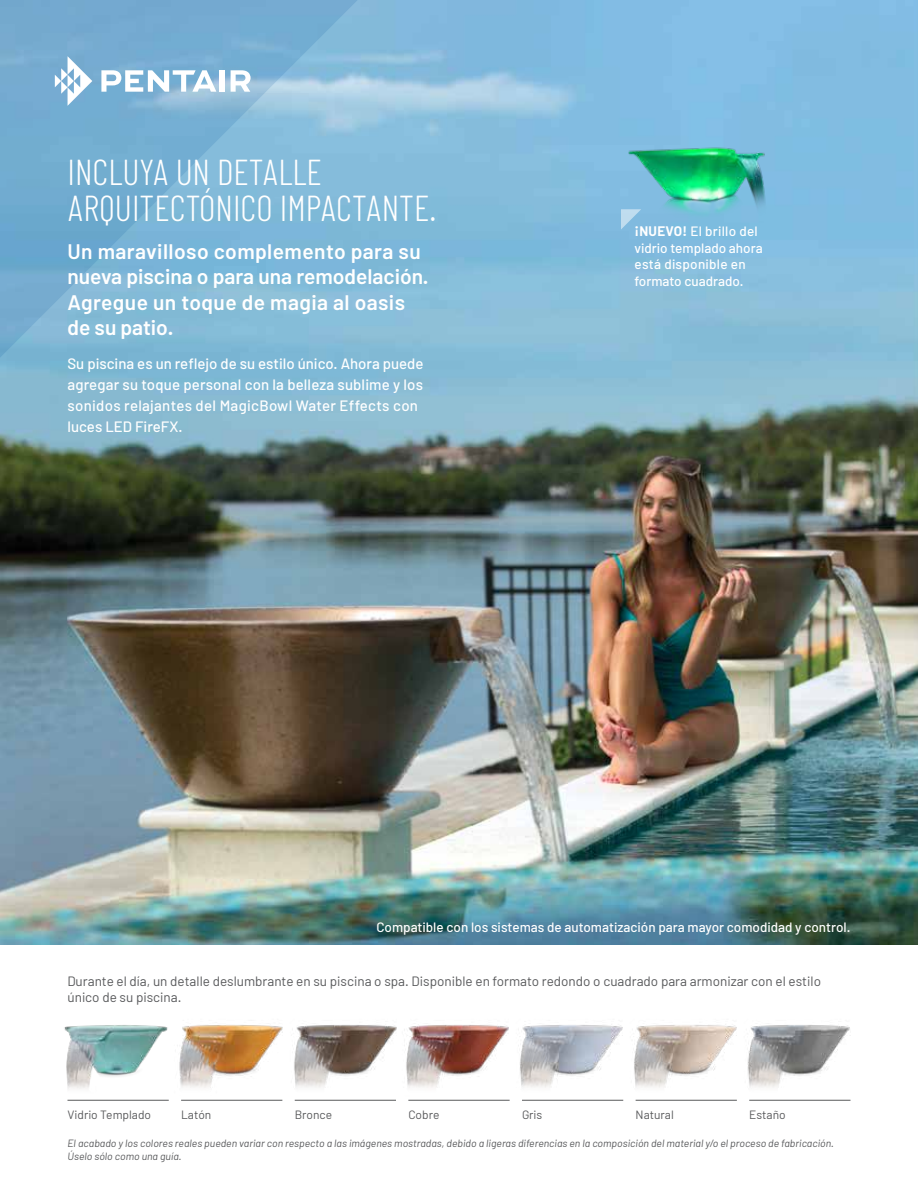
<style>
.page{position:relative;width:918px;height:1188px;background:#fff}
.page>*{position:absolute;margin:0;border:0;box-sizing:border-box;transform-origin:0 0}
.t1{font:300 36px/36px "Barlow Condensed";color:#fff}
.t2{font:600 21px/25.2px "Barlow";letter-spacing:.015em;color:#fff}
.t3{font:500 15px/21px "Barlow";letter-spacing:.01em;color:#fff}
.t4{font:500 13.5px/16.5px "Barlow";color:#fff}
.t5{font:13.5px/16.2px "Barlow";color:#58595b}
.t6{font:12px "Barlow";color:#58595b}
.t7{font:italic 10.5px/13.5px "Barlow";color:#58595b}
.s1{font-weight:700}
</style>
<div class="page">
<img style="left:0;top:0;width:918px;height:945px">
<svg style="left:0;top:0;width:371px;height:371px;background:#7cb4d5"></svg>
<svg style="left:55px;top:56px;width:37px;height:50px"></svg>
<svg style="left:101px;top:70px;width:115px;height:22px"></svg>
<div style="left:220px;top:70px;width:5px;height:22px;background:#fff"></div>
<svg style="left:231px;top:70px;width:20px;height:22px"></svg>
<hr style="left:68px;top:1100px;width:101px;height:1px;background:#58595b">
<hr style="left:295px;top:1100px;width:101px;height:1px;background:#58595b">
<hr style="left:636px;top:1100px;width:101px;height:1px;background:#58595b">
<hr style="left:181px;top:1100px;width:101px;height:1px;background:#58595b">
<hr style="left:522px;top:1100px;width:101px;height:1px;background:#58595b">
<hr style="left:408px;top:1100px;width:102px;height:1px;background:#58595b">
<hr style="left:749px;top:1100px;width:101px;height:1px;background:#58595b">
<img style="left:179px;top:1025px;width:216px;height:75px">
<img style="left:395px;top:1025px;width:455px;height:75px">
<img style="left:64px;top:1025px;width:105px;height:75px">
<img style="left:628px;top:143px;width:142px;height:79px">
<svg style="left:621px;top:209px;width:20px;height:21px"></svg>
<h1 class="t1" style="left:68px;top:153px;width:370px">INCLUYA UN DETALLE<br>ARQUITECTÓNICO IMPACTANTE.</h1>
<h2 class="t2" style="left:68px;top:239px;width:363px">Un maravilloso complemento para su nueva piscina o para una remodelación.<br>Agregue un toque de magia al oasis de su patio.</h2>
<h3 class="t3" style="left:68px;top:353px;width:358px">Su piscina es un reflejo de su estilo único. Ahora puede agregar su toque personal con la belleza sublime y los sonidos relajantes del MagicBowl Water Effects con luces LED FireFX.</h3>
<p class="t4" style="left:634px;top:223px;width:130px"><span class="s1">¡NUEVO!</span> El brillo del vidrio templado ahora está disponible en formato cuadrado.</p>
<p class="t4" style="left:376px;top:918px;width:476px">Compatible con los sistemas de automatización para mayor comodidad y control.</p>
<p class="t5" style="left:68px;top:972px;width:755px">Durante el día, un detalle deslumbrante en su piscina o spa. Disponible en formato redondo o cuadrado para armonizar con el estilo único de su piscina.</p>
<p class="t6" style="left:68px;top:1107px;width:85px">Vidrio Templado</p>
<p class="t6" style="left:181px;top:1107px;width:32px">Latón</p>
<p class="t6" style="left:295px;top:1107px;width:39px">Bronce</p>
<p class="t6" style="left:408px;top:1107px;width:33px">Cobre</p>
<p class="t6" style="left:522px;top:1107px;width:22px">Gris</p>
<p class="t6" style="left:636px;top:1107px;width:40px">Natural</p>
<p class="t6" style="left:749px;top:1107px;width:38px">Estaño</p>
<p class="t7" style="left:68px;top:1136px;width:768px">El acabado y los colores reales pueden variar con respecto a las imágenes mostradas, debido a ligeras diferencias en la composición del material y/o el proceso de fabricación.<br>Úselo sólo como una guía.</p>
</div>
